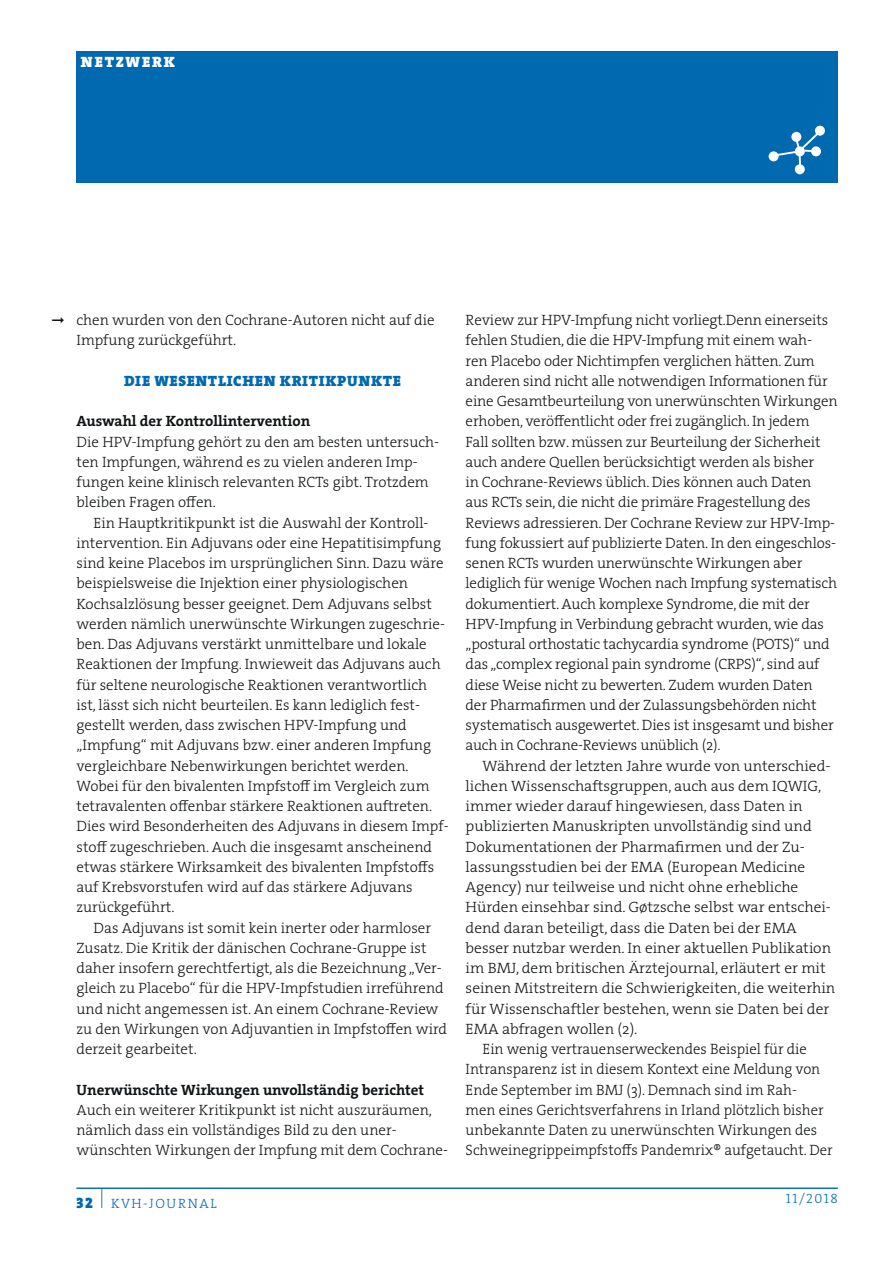
<style>
.page{position:relative;width:893px;height:1263px;background:#fff}
.page>*{position:absolute;margin:0;border:0;box-sizing:border-box;transform-origin:0 0}
.t1{font:15px/20.2px "The Serif HP3 Lig";color:#111416}
.t2{font:15px "The Serif HP7 Bld";color:#111416}
.t3{font:15px "The Serif HP9 Blk";letter-spacing:.045em;color:#0069b0}
.t4{font:15px "The Serif HP9 Blk";letter-spacing:.125em;color:#fff}
.t5{font:13.5px "The Serif HP3 Lig";letter-spacing:.11em;color:#0069b0}
.s1{font-family:"The Serif HP9 Blk";font-size:15px}
</style>
<div class="page">
<hr style="left:77px;top:1188px;width:761px;height:1px;background:#0069b0">
<div style="left:77px;top:51px;width:761px;height:132px;background:#0069b0"></div>
<svg style="left:815px;top:126px;width:10px;height:10px"></svg>
<div style="left:795px;top:164px;width:10px;height:10px;background:#fff;border-radius:50%"></div>
<div style="left:769px;top:151px;width:10px;height:10px;background:#fff;border-radius:50%"></div>
<svg style="left:773px;top:129px;width:50px;height:36px"></svg>
<p class="t4" style="left:81px;top:52px;width:95px">NETZWERK</p>
<p class="t1" style="left:77px;top:310px;width:360px">chen wurden von den Cochrane-Autoren nicht auf die<br>Impfung zurückgeführt.</p>
<p class="t3" style="left:124px;top:370px;width:278px">DIE WESENTLICHEN KRITIKPUNKTE</p>
<p class="t2" style="left:77px;top:411px;width:235px">Auswahl der Kontrollintervention</p>
<p class="t1" style="left:77px;top:431px;width:364px">Die HPV-Impfung gehört zu den am besten untersuch&shy;ten Impfungen, während es zu vielen anderen Imp&shy;fungen keine klinisch relevanten RCTs gibt. Trotzdem bleiben Fragen offen.</p>
<p class="t1" style="left:77px;top:512px;width:374px;text-indent:17px">Ein Hauptkritikpunkt ist die Auswahl der Kontroll&shy;intervention. Ein Adjuvans oder eine Hepatitisimpfung sind keine Placebos im ursprünglichen Sinn. Dazu wäre beispielsweise die Injektion einer physiologischen Kochsalzlösung besser geeignet. Dem Adjuvans selbst werden nämlich unerwünschte Wirkungen zugeschrie&shy;ben. Das Adjuvans verstärkt unmittelbare und lokale Reaktionen der Impfung. Inwieweit das Adjuvans auch für seltene neurologische Reaktionen verantwortlich ist, lässt sich nicht beurteilen. Es kann lediglich fest&shy;gestellt werden, dass zwischen HPV-Impfung und „Impfung“ mit Adjuvans bzw. einer anderen Impfung vergleichbare Nebenwirkungen berichtet werden.<br>Wobei für den bivalenten Impfstoff im Vergleich zum tetravalenten offenbar stärkere Reaktionen auftreten.<br>Dies wird Besonderheiten des Adjuvans in diesem Impf&shy;stoff zugeschrieben. Auch die insgesamt anscheinend etwas stärkere Wirksamkeit des bivalenten Impfstoffs auf Krebsvorstufen wird auf das stärkere Adjuvans zurückgeführt.</p>
<p class="t1" style="left:77px;top:917px;width:372px;text-indent:17px">Das Adjuvans ist somit kein inerter oder harmloser Zusatz. Die Kritik der dänischen Cochrane-Gruppe ist daher insofern gerechtfertigt, als die Bezeichnung „Ver&shy;gleich zu Placebo“ für die HPV-Impfstudien irreführend und nicht angemessen ist. An einem Cochrane-Review zu den Wirkungen von Adjuvantien in Impfstoffen wird derzeit gearbeitet.</p>
<p class="t2" style="left:77px;top:1079px;width:349px">Unerwünschte Wirkungen unvollständig berichtet</p>
<p class="t1" style="left:77px;top:1100px;width:373px">Auch ein weiterer Kritikpunkt ist nicht auszuräumen, nämlich dass ein vollständiges Bild zu den uner&shy;wünschten Wirkungen der Impfung mit dem Cochrane-</p>
<p class="t1" style="left:466px;top:310px;width:373px">Review zur HPV-Impfung nicht vorliegt.Denn einerseits fehlen Studien, die die HPV-Impfung mit einem wah&shy;ren Placebo oder Nichtimpfen verglichen hätten. Zum anderen sind nicht alle notwendigen Informationen für eine Gesamtbeurteilung von unerwünschten Wirkungen erhoben, veröffentlicht oder frei zugänglich. In jedem<br>Fall sollten bzw. müssen zur Beurteilung der Sicherheit auch andere Quellen berücksichtigt werden als bisher<br>in Cochrane-Reviews üblich. Dies können auch Daten aus RCTs sein, die nicht die primäre Fragestellung des Reviews adressieren. Der Cochrane Review zur HPV-Imp&shy;fung fokussiert auf publizierte Daten. In den eingeschlos&shy;senen RCTs wurden unerwünschte Wirkungen aber lediglich für wenige Wochen nach Impfung systematisch dokumentiert. Auch komplexe Syndrome, die mit der HPV-Impfung in Verbindung gebracht wurden, wie das „postural orthostatic tachycardia syndrome (POTS)“ und das „complex regional pain syndrome (CRPS)“, sind auf diese Weise nicht zu bewerten. Zudem wurden Daten der Pharmafirmen und der Zulassungsbehörden nicht systematisch ausgewertet. Dies ist insgesamt und bisher auch in Cochrane-Reviews unüblich (2).</p>
<p class="t1" style="left:483px;top:755px;width:349px">Während der letzten Jahre wurde von unterschied-</p>
<p class="t1" style="left:466px;top:776px;width:357px">lichen Wissenschaftsgruppen, auch aus dem IQWIG,</p>
<p class="t1" style="left:466px;top:796px;width:339px">immer wieder darauf hingewiesen, dass Daten in</p>
<p class="t1" style="left:466px;top:816px;width:348px">publizierten Manuskripten unvollständig sind und</p>
<p class="t1" style="left:466px;top:836px;width:341px">Dokumentationen der Pharmafirmen und der Zu-</p>
<p class="t1" style="left:466px;top:857px;width:341px">lassungsstudien bei der EMA (European Medicine</p>
<p class="t1" style="left:466px;top:877px;width:334px">Agency) nur teilweise und nicht ohne erhebliche</p>
<p class="t1" style="left:466px;top:897px;width:367px">Hürden einsehbar sind. Gøtzsche selbst war entschei-</p>
<p class="t1" style="left:466px;top:917px;width:332px">dend daran beteiligt, dass die Daten bei der EMA</p>
<p class="t1" style="left:466px;top:938px;width:367px">besser nutzbar werden. In einer aktuellen Publikation</p>
<p class="t1" style="left:466px;top:958px;width:362px">im BMJ, dem britischen Ärztejournal, erläutert er mit</p>
<p class="t1" style="left:466px;top:978px;width:371px">seinen Mitstreitern die Schwierigkeiten, die weiterhin</p>
<p class="t1" style="left:466px;top:998px;width:365px">für Wissenschaftler bestehen, wenn sie Daten bei der</p>
<p class="t1" style="left:466px;top:1019px;width:173px">EMA abfragen wollen (2).</p>
<p class="t1" style="left:483px;top:1039px;width:326px">Ein wenig vertrauenserweckendes Beispiel für die</p>
<p class="t1" style="left:466px;top:1059px;width:356px">Intransparenz ist in diesem Kontext eine Meldung von</p>
<p class="t1" style="left:466px;top:1079px;width:333px">Ende September im BMJ (3). Demnach sind im Rah-</p>
<p class="t1" style="left:466px;top:1100px;width:360px">men eines Gerichtsverfahrens in Irland plötzlich bisher</p>
<p class="t1" style="left:466px;top:1120px;width:353px">unbekannte Daten zu unerwünschten Wirkungen des</p>
<p class="t1" style="left:466px;top:1140px;width:369px">Schweinegrippeimpfstoffs Pandemrix® aufgetaucht. Der</p>
<p class="t5" style="left:77px;top:1194px;width:142px"><span class="s1">32</span> <sup>|</sup> KVH-JournaL</p>
<p class="t5" style="left:786px;top:1190px;width:53px">11/2018</p>
</div>
